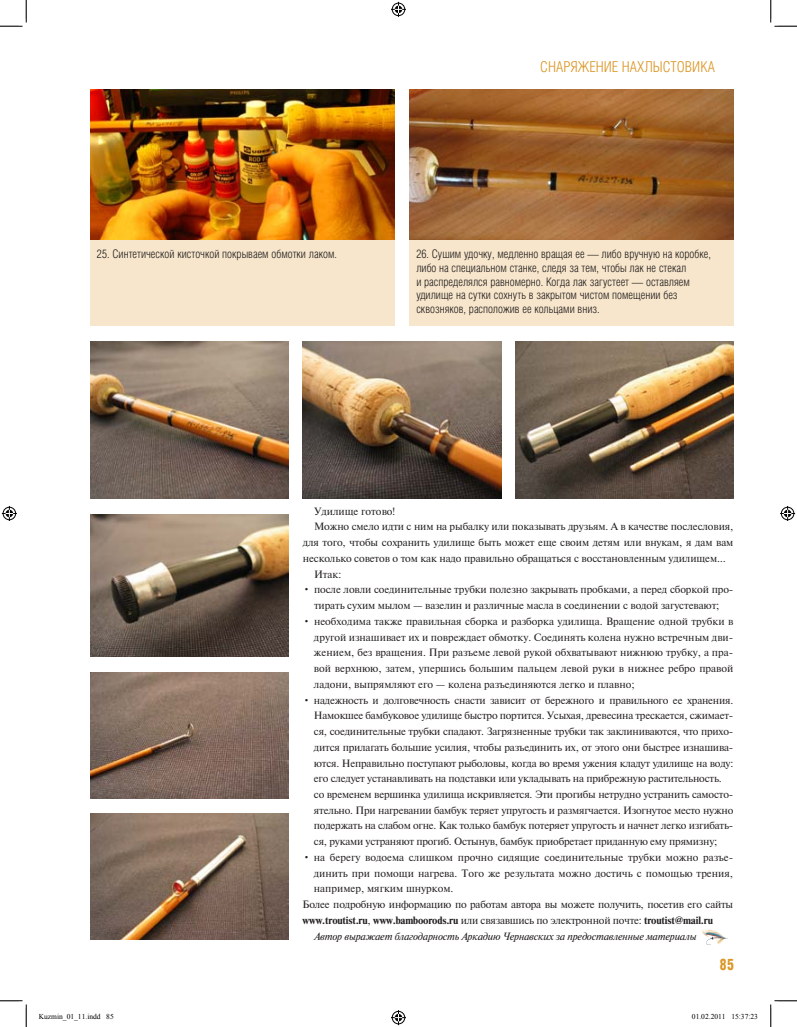
<style>
.page{position:relative;width:797px;height:1027px;background:#fff}
.page>*{position:absolute;margin:0;border:0;box-sizing:border-box;transform-origin:0 0}
.t1{font:900 15.75px "Helios Cond";color:#db9726;scale:.87 1}
.t2{font:300 15px "Helios Cond";color:#db9726}
.t3{font:300 11.88px/13.8px "Helios Cond";color:#231f20}
.t4{font:10.62px/15.8px "Newton";letter-spacing:-.02em;color:#231f20;text-align:center}
.t5{font:10.62px "Newton";color:#231f20}
.t6{font:700 10.62px "Newton";letter-spacing:-.02em;color:#231f20}
.t7{font:italic 10.62px "Newton";letter-spacing:-.02em;color:#231f20}
.t8{font:7.5px "Times New Roman";color:#000}
.s1{font-weight:400}
</style>
<div class="page">
<div style="left:90px;top:187px;width:305px;height:139px;background:#f7e6cb"></div>
<div style="left:409px;top:177px;width:324px;height:149px;background:#f7e6cb"></div>
<img style="left:90px;top:89px;width:305px;height:150px">
<img style="left:409px;top:89px;width:324px;height:151px">
<img style="left:303px;top:341px;width:198px;height:158px">
<img style="left:90px;top:814px;width:198px;height:126px">
<img style="left:90px;top:515px;width:198px;height:141px">
<img style="left:90px;top:341px;width:198px;height:158px">
<img style="left:515px;top:341px;width:218px;height:158px">
<img style="left:90px;top:672px;width:198px;height:126px">
<img style="left:702px;top:929px;width:10px;height:16px">
<svg style="left:0;top:0;width:27px;height:27px"></svg>
<svg style="left:0;top:1000px;width:27px;height:27px"></svg>
<svg style="left:770px;top:0;width:27px;height:27px"></svg>
<svg style="left:770px;top:1000px;width:27px;height:27px"></svg>
<svg style="left:391px;top:2px;width:15px;height:15px"></svg>
<svg style="left:391px;top:1010px;width:15px;height:15px"></svg>
<svg style="left:2px;top:506px;width:15px;height:15px"></svg>
<svg style="left:780px;top:506px;width:15px;height:15px"></svg>
<h2 class="t2" style="left:540px;top:58px;width:176px">Снаряжение нахлыстов ика</h2>
<p class="t3" style="left:97px;top:247px;width:241px">25. Синтетической кисточкой покрываем обмотки лаком.</p>
<p class="t3" style="left:416px;top:247px;width:296px">26. Сушим удочку, медленно вращая ее — либо вручную на коробке, либо на специальном станке, следя за тем, чтобы лак не стекал<br>и распределялся равномерно. Когда лак загустеет — оставляем удилище на сутки сохнуть в закрытом чистом помещении без сквозняков, расположив ее кольцами вниз.</p>
<p class="t5" style="left:314px;top:503px;width:83px">Удилище готово!</p>
<p class="t4" style="left:314px;top:518px;width:421px">Можно смело идти с ним на рыбалку или показывать друзьям. А в качестве послесловия,</p>
<p class="t4" style="left:303px;top:534px;width:432px">для того, чтобы сохранить удилище быть может еще своим детям или внукам, я дам вам</p>
<p class="t4" style="left:303px;top:550px;width:424px">несколько советов о том как надо правильно обращаться с восстановленным удилищем…</p>
<p class="t4" style="left:314px;top:566px;width:29px">Итак:</p>
<p class="t4" style="left:303px;top:581px;width:432px">• после ловли соединительные трубки полезно закрывать пробками, а перед сборкой про&shy;тирать сухим мылом — вазелин и различные масла в соединении с водой загустевают;</p>
<p class="t4" style="left:314px;top:613px;width:421px;text-align:justify;text-indent:-11px">• необходима также правильная сборка и разборка удилища. Вращение одной трубки в другой изнашивает их и повреждает обмотку. Соединять колена нужно встречным дви&shy;жением, без вращения. При разъеме левой рукой обхватывают нижнюю трубку, а пра&shy;вой верхнюю, затем, упершись большим пальцем левой руки в нижнее ребро правой ладони, выпрямляют его — колена разъединяются легко и плавно;</p>
<p class="t4" style="left:314px;top:692px;width:421px;text-align:left;text-indent:-11px">• надежность и долговечность снасти зависит от бережного и правильного ее хранения.<br>Намокшее бамбуковое удилище быстро портится. Усыхая, древесина трескается, сжимает&shy;ся, соединительные трубки спадают. Загрязненные трубки так заклиниваются, что прихо&shy;дится прилагать большие усилия, чтобы разъединить их, от этого они быстрее изнашива&shy;ются. Неправильно поступают рыболовы, когда во время ужения кладут удилище на воду: его следует устанавливать на подставки или укладывать на прибрежную растительность. со временем вершинка удилища искривляется. Эти прогибы нетрудно устранить самосто&shy;ятельно. При нагревании бамбук теряет упругость и размягчается. Изогнутое место нужно подержать на слабом огне. Как только бамбук потеряет упругость и начнет легко изгибать&shy;ся, руками устраняют прогиб. Остынув, бамбук приобретает приданную ему прямизну;</p>
<p class="t5" style="left:303px;top:849px;width:432px">• на берегу водоема слишком прочно сидящие соединительные трубки можно разъе-</p>
<p class="t5" style="left:314px;top:865px;width:421px">динить при помощи нагрева. Того же результата можно достичь с помощью трения,</p>
<p class="t5" style="left:314px;top:881px;width:141px">например, мягким шнурком.</p>
<p class="t4" style="left:303px;top:896px;width:432px">Более подробную информацию по работам автора вы можете получить, посетив его сайты</p>
<p class="t6" style="left:303px;top:914px;width:412px">www.troutist.ru<span class="s1">,</span> www.bamboorods.ru <span class="s1">или связавшись по электронной почте:</span> troutist@mail.ru</p>
<p class="t7" style="left:314px;top:929px;width:384px">Автор выражает благодарность Аркадию Чернавских за предоставленные материалы</p>
<h1 class="t1" style="left:719px;top:955px;width:18px">85</h1>
<p class="t8" style="left:39px;top:1012px;width:76px">Kuzmin_01_11.indd 85</p>
<p class="t8" style="left:692px;top:1012px;width:68px">01.02.2011 15:37:23</p>
</div>
